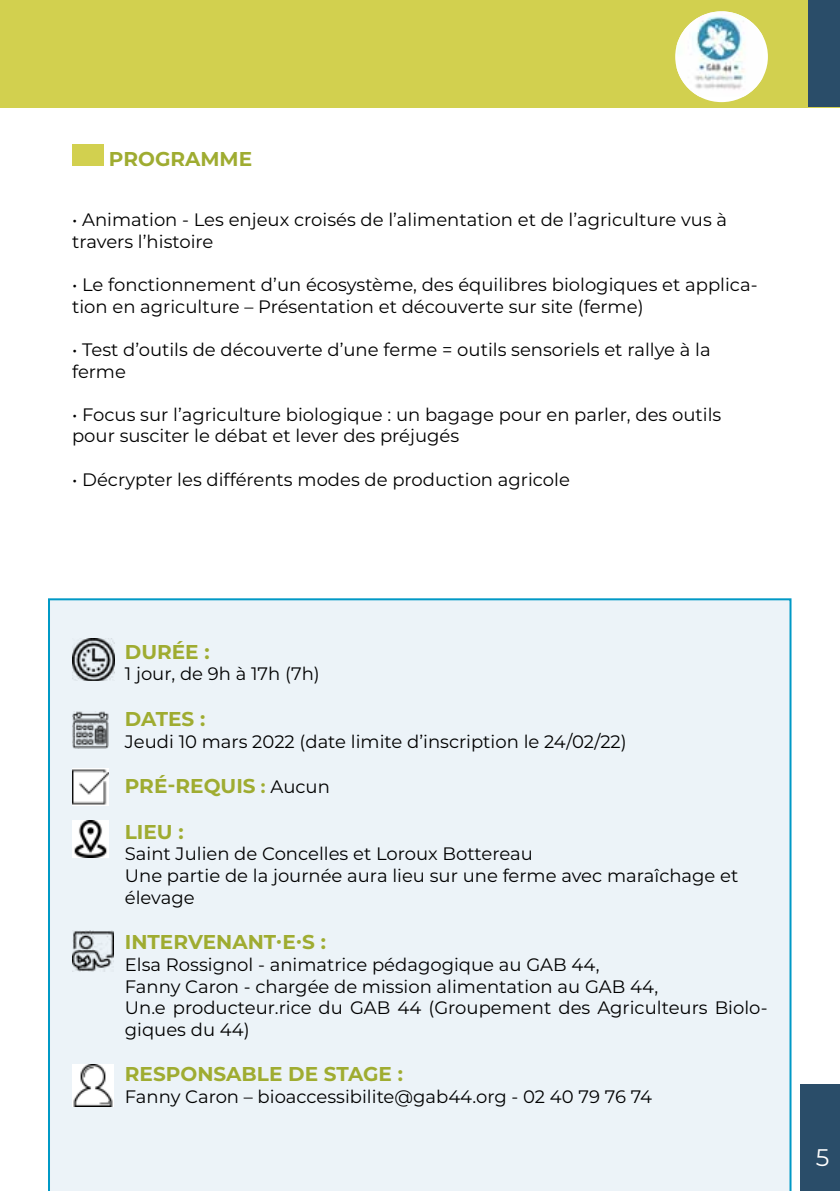
<style>
.page{position:relative;width:840px;height:1191px;background:#fff}
.page>*{position:absolute;margin:0;border:0;box-sizing:border-box;transform-origin:0 0}
.t1{font:24px "Montserrat";color:#fff}
.t2{font:700 20px "Montserrat";color:#9fac31}
.t3{font:18px/21.6px "Montserrat";color:#000}
.s1{font-size:18px}
.s2{font-weight:400;font-size:18px;color:#000}
</style>
<div class="page">
<div style="left:0;top:0;width:839px;height:108px;background:#d2d04f"></div>
<div style="left:674px;top:11px;width:93px;height:91px;background:#fff;border-radius:50%"></div>
<img style="left:676px;top:11px;width:86px;height:86px">
<div style="left:808px;top:0;width:31px;height:106px;background:#2a4d69"></div>
<div style="left:799px;top:1084px;width:40px;height:107px;background:#2a4d69"></div>
<div style="left:48px;top:598px;width:743px;height:593px;background:#ecf3f8"></div>
<div style="left:72px;top:145px;width:31px;height:21px;background:#d2d04f"></div>
<img style="left:72px;top:639px;width:42px;height:41px">
<img style="left:72px;top:711px;width:36px;height:37px">
<img style="left:72px;top:821px;width:36px;height:36px">
<img style="left:72px;top:930px;width:42px;height:41px">
<img style="left:72px;top:1064px;width:42px;height:42px">
<img style="left:72px;top:769px;width:36px;height:36px">
<p class="t2" style="left:109px;top:144px;width:145px">PROGRAMME</p>
<p class="t3" style="left:72px;top:209px;width:656px">• Animation - Les enjeux croisés de l’alimentation et de l’agriculture vus à travers l’histoire</p>
<p class="t3" style="left:72px;top:273px;width:686px">• Le fonctionnement d’un écosystème, des équilibres biologiques et applica&shy;tion en agriculture – Présentation et découverte sur site (ferme)</p>
<p class="t3" style="left:72px;top:338px;width:639px">• Test d’outils de découverte d’une ferme = outils sensoriels et rallye à la ferme</p>
<p class="t3" style="left:72px;top:403px;width:650px">• Focus sur l’agriculture biologique : un bagage pour en parler, des outils pour susciter le débat et lever des préjugés</p>
<p class="t3" style="left:72px;top:468px;width:499px">• Décrypter les différents modes de production agricole</p>
<p class="t2" style="left:125px;top:637px;width:16px">DUR</p>
<p class="t2" style="left:172px;top:637px;width:39px">ÉE :</p>
<p class="t3" style="left:125px;top:662px;width:196px">1 jour, de 9h à 17h (7h)</p>
<p class="t2" style="left:125px;top:704px;width:82px">DATES :</p>
<p class="t3" style="left:125px;top:730px;width:503px">Jeudi 10 mars 2022 (date limite d’inscription le 24/02/22)</p>
<p class="t2" style="left:125px;top:771px;width:206px">PRÉ-REQUIS <span class="s1">:</span> <span class="s2">Aucun</span></p>
<p class="t2" style="left:125px;top:817px;width:60px">LIEU :</p>
<p class="t3" style="left:125px;top:842px;width:614px">Saint Julien de Concelles et Loroux Bottereau<br>Une partie de la journée aura lieu sur une ferme avec maraîchage et élevage</p>
<p class="t2" style="left:125px;top:927px;width:202px">I NTERVENANT·E·S :</p>
<p class="t3" style="left:125px;top:953px;width:644px">Elsa Rossignol - animatrice pédagogique au GAB 44,<br>Fanny Caron - chargée de mission alimentation au GAB 44,<br>Un.e producteur.rice du GAB 44 (Groupement des Agriculteurs Biolo&shy;giques du 44)</p>
<p class="t2" style="left:125px;top:1059px;width:279px">RESPONSABLE DE STAGE :</p>
<p class="t3" style="left:125px;top:1085px;width:528px">Fanny Caron – bioaccessibilite@gab44.org - 02 40 79 76 74</p>
<h1 class="t1" style="left:815px;top:1141px;width:15px">5</h1>
</div>
